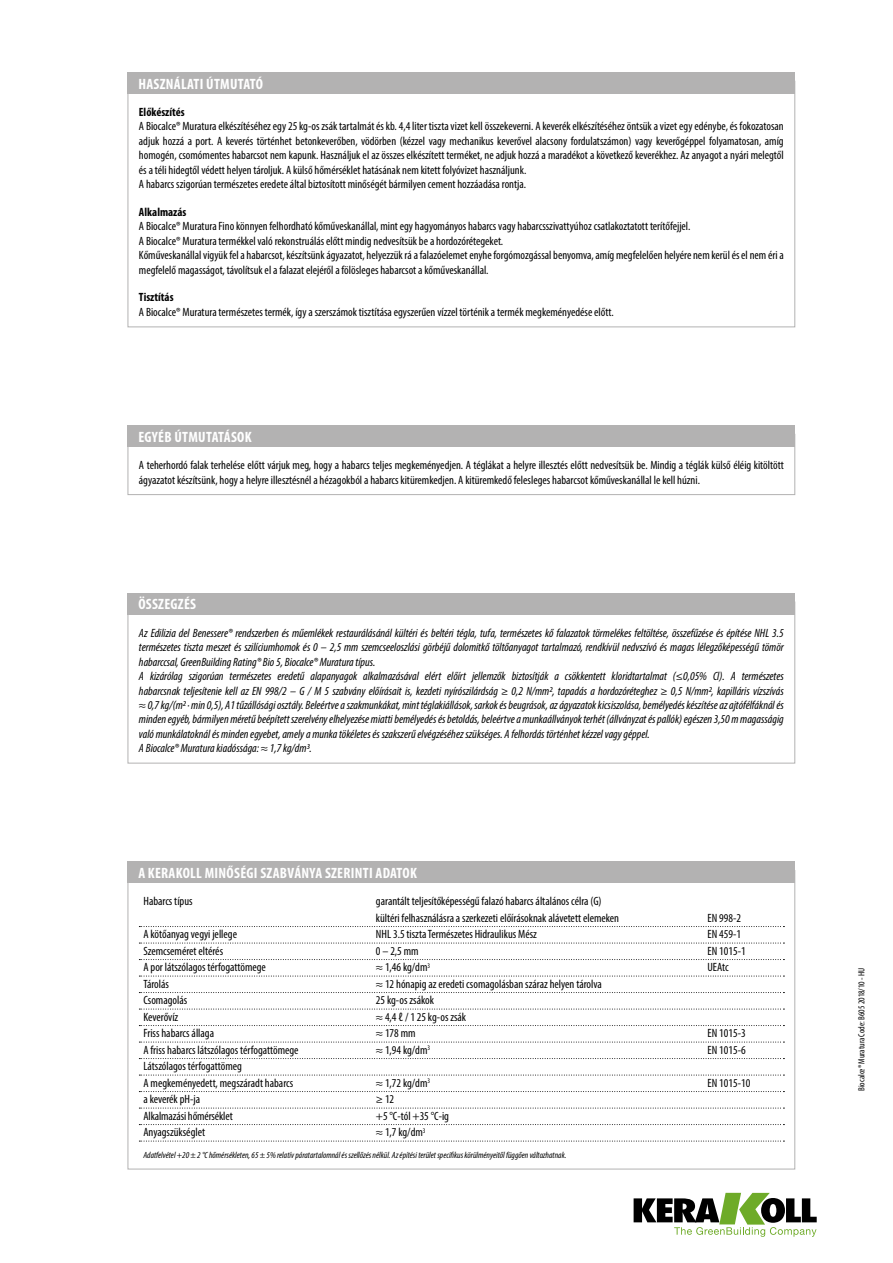
<style>
.page{position:relative;width:893px;height:1263px;background:#fff}
.page>*{position:absolute;margin:0;border:0;box-sizing:border-box;transform-origin:0 0}
.t1{font:700 condensed 15px "Myriad Pro";letter-spacing:.02em;color:#fff}
.t2{font:condensed 12px/14.4px "Myriad Pro";color:#000}
.t3{font:italic condensed 12px/14.4px "Myriad Pro";color:#000}
.t4{font:700 condensed 12px "Myriad Pro";color:#000}
.t5{font:italic condensed 9px "Myriad Pro";color:#000}
.t6{font:condensed 9px "Myriad Pro";color:#000}
</style>
<div class="page">
<svg style="left:634px;top:1193px;width:183px;height:44px"></svg>
<div style="left:128px;top:72px;width:667px;height:22px;background:#b3b2b2"></div>
<div style="left:128px;top:434px;width:667px;height:61px;border:1px solid #b3b2b2"></div>
<div style="left:128px;top:425px;width:667px;height:22px;background:#b3b2b2"></div>
<div style="left:128px;top:593px;width:667px;height:21px;background:#b3b2b2"></div>
<svg style="left:139px;top:926px;width:645px;height:1px"></svg>
<svg style="left:139px;top:943px;width:645px;height:1px"></svg>
<svg style="left:139px;top:959px;width:645px;height:1px"></svg>
<svg style="left:139px;top:976px;width:645px;height:1px"></svg>
<svg style="left:139px;top:992px;width:645px;height:1px"></svg>
<svg style="left:139px;top:1009px;width:645px;height:1px"></svg>
<svg style="left:139px;top:1025px;width:645px;height:1px"></svg>
<svg style="left:139px;top:1042px;width:645px;height:1px"></svg>
<svg style="left:139px;top:1058px;width:645px;height:1px"></svg>
<svg style="left:139px;top:1075px;width:645px;height:1px"></svg>
<svg style="left:139px;top:1091px;width:645px;height:1px"></svg>
<svg style="left:139px;top:1108px;width:645px;height:1px"></svg>
<svg style="left:139px;top:1124px;width:645px;height:1px"></svg>
<svg style="left:139px;top:1141px;width:645px;height:1px"></svg>
<div style="left:128px;top:862px;width:667px;height:21px;background:#b3b2b2"></div>
<p class="t1" style="left:138px;top:74px;width:126px">HASZNÁLATI ÚTMUTATÓ</p>
<p class="t4" style="left:139px;top:105px;width:47px">Előkészítés</p>
<p class="t2" style="left:139px;top:119px;width:646px">A Biocalce® Muratura elkészítéséhez egy 25 kg-os zsák tartalmát és kb. 4,4 liter tiszta vizet kell összekeverni. A keverék elkészítéséhez öntsük a vizet egy edénybe, és fokozatosan adjuk hozzá a port. A keverés történhet betonkeverőben, vödörben (kézzel vagy mechanikus keverővel alacsony fordulatszámon) vagy keverőgéppel folyamatosan, amíg homogén, csomómentes habarcsot nem kapunk. Használjuk el az összes elkészített terméket, ne adjuk hozzá a maradékot a következő keverékhez. Az anyagot a nyári melegtől és a téli hidegtől védett helyen tároljuk. A külső hőmérséklet hatásának nem kitett folyóvizet használjunk.<br>A habarcs szigorúan természetes eredete által biztosított minőségét bármilyen cement hozzáadása rontja.</p>
<p class="t4" style="left:139px;top:204px;width:49px">Alkalmazás</p>
<p class="t2" style="left:139px;top:219px;width:646px">A Biocalce® Muratura Fino könnyen felhordható kőműveskanállal, mint egy hagyományos habarcs vagy habarcsszivattyúhoz csatlakoztatott terítőfejjel.<br>A Biocalce® Muratura termékkel való rekonstruálás előtt mindig nedvesítsük be a hordozórétegeket.<br>Kőműveskanállal vigyük fel a habarcsot, készítsünk ágyazatot, helyezzük rá a falazóelemet enyhe forgómozgással benyomva, amíg megfelelően helyére nem kerül és el nem éri a megfelelő magasságot, távolítsuk el a falazat elejéről a fölösleges habarcsot a kőműveskanállal.</p>
<p class="t4" style="left:139px;top:290px;width:36px">Tisztítás</p>
<p class="t2" style="left:139px;top:305px;width:476px">A Biocalce® Muratura természetes termék, így a szerszámok tisztítása egyszerűen vízzel történik a termék megkeményedése előtt.</p>
<p class="t1" style="left:138px;top:427px;width:115px">EGYÉB ÚTMUTATÁSOK</p>
<p class="t2" style="left:139px;top:458px;width:646px">A teherhordó falak terhelése előtt várjuk meg, hogy a habarcs teljes megkeményedjen. A téglákat a helyre illesztés előtt nedvesítsük be. Mindig a téglák külső éléig kitöltött ágyazatot készítsünk, hogy a helyre illesztésnél a hézagokból a habarcs kitüremkedjen. A kitüremkedő felesleges habarcsot kőműveskanállal le kell húzni.</p>
<p class="t1" style="left:138px;top:595px;width:59px">ÖSSZEGZÉS</p>
<p class="t3" style="left:139px;top:626px;width:646px">Az Edilizia del Benessere® rendszerben és műemlékek restaurálásánál kültéri és beltéri tégla, tufa, természetes kő falazatok törmelékes feltöltése, összefűzése és építése NHL 3 .5 természetes tiszta meszet és szilíciumhomok és 0 – 2,5 mm szemcseeloszlási görbéjű dolomitkő töltőanyagot tartalmazó, rendkívül nedvszívó és magas lélegzőképességű tömör habarccsal, GreenBuilding Rating® Bio 5, Biocalce® Muratura típus.<br>A kizárólag szigorúan természetes eredetű alapanyagok alkalmazásával elért előírt jellemzők biztosítják a csökkentett kloridtartalmat (≤0,05% Cl). A természetes habarcsnak teljesítenie kell az EN 998/2 – G / M 5 szabvány előírásait is, kezdeti nyírószilárdság ≥ 0,2 N/mm2, tapadás a hordozóréteghez ≥ 0,5 N/mm2, kapilláris vízszívás ≈ 0,7 kg/(m2 · min 0,5), A1 tűzállósági osztály. Beleértve a szakmunkákat, mint téglakiállások, sarkok és beugrások, az ágyazatok kicsiszolása, bemélyedés készítése az ajtófélfáknál és minden egyéb, bármilyen méretű beépített szerelvény elhelyezése miatti bemélyedés és betoldás, beleértve a munkaállványok terhét (állványzat és pallók) egészen 3,50 m magasságig való munkálatoknál és minden egyebet, amely a munka tökéletes és szakszerű elvégzéséhez szükséges. A felhordás történhet kézzel vagy géppel.<br>A Biocalce® Muratura kiadóssága: ≈ 1,7 kg/dm3.</p>
<p class="t1" style="left:138px;top:863px;width:280px">A KERAKOLL MINŐSÉGI SZABVÁNYA SZERINTI ADATOK</p>
<p class="t2" style="left:143px;top:894px;width:51px">Habarcs típus</p>
<p class="t2" style="left:376px;top:893px;width:245px;line-height:16.5px">garantált teljesítőképességű falazó habarcs általános célra (G) kültéri felhasználásra a szerkezeti előírásoknak alávetett elemeken</p>
<p class="t2" style="left:707px;top:911px;width:35px">EN 998-2</p>
<p class="t2" style="left:143px;top:927px;width:95px">A kötőanyag vegyi jellege</p>
<p class="t2" style="left:376px;top:927px;width:162px">NHL 3.5 tiszta Természetes Hidraulikus Mész</p>
<p class="t2" style="left:707px;top:927px;width:35px">EN 459-1</p>
<p class="t2" style="left:143px;top:944px;width:81px">Szemcseméret eltérés</p>
<p class="t2" style="left:376px;top:944px;width:44px">0 – 2,5 mm</p>
<p class="t2" style="left:707px;top:944px;width:40px">EN 1015-1</p>
<p class="t2" style="left:143px;top:960px;width:124px">A por látszólagos térfogattömege</p>
<p class="t2" style="left:376px;top:960px;width:56px">≈ 1,46 kg/dm<sup>3</sup></p>
<p class="t2" style="left:707px;top:960px;width:23px">UEAtc</p>
<p class="t2" style="left:143px;top:977px;width:27px">Tárolás</p>
<p class="t2" style="left:376px;top:977px;width:227px">≈ 12 hónapig az eredeti csomagolásban száraz helyen tárolva</p>
<p class="t2" style="left:143px;top:993px;width:45px">Csomagolás</p>
<p class="t2" style="left:376px;top:993px;width:60px">25 kg-os zsákok</p>
<p class="t2" style="left:143px;top:1010px;width:36px">Keverővíz</p>
<p class="t2" style="left:376px;top:1010px;width:92px">≈ 4,4 ℓ / 1 25 kg-os zsák</p>
<p class="t2" style="left:143px;top:1026px;width:72px">Friss habarcs állaga</p>
<p class="t2" style="left:376px;top:1026px;width:41px">≈ 178 mm</p>
<p class="t2" style="left:707px;top:1026px;width:40px">EN 1015-3</p>
<p class="t2" style="left:143px;top:1043px;width:157px">A friss habarcs látszólagos térfogattömege</p>
<p class="t2" style="left:376px;top:1043px;width:56px">≈ 1,94 kg/dm<sup>3</sup></p>
<p class="t2" style="left:707px;top:1043px;width:40px">EN 1015-6</p>
<p class="t2" style="left:143px;top:1058px;width:151px;line-height:16.5px">Látszólagos térfogattömeg<br>A megkeményedett, megszáradt habarcs</p>
<p class="t2" style="left:376px;top:1076px;width:56px">≈ 1,72 kg/dm<sup>3</sup></p>
<p class="t2" style="left:707px;top:1076px;width:44px">EN 1015-10</p>
<p class="t2" style="left:143px;top:1092px;width:58px">a keverék pH-ja</p>
<p class="t2" style="left:376px;top:1092px;width:20px">≥ 12</p>
<p class="t2" style="left:143px;top:1109px;width:91px">Alkalmazási hőmérséklet</p>
<p class="t2" style="left:376px;top:1109px;width:75px">+5 °C-tól +35 °C-ig</p>
<p class="t2" style="left:143px;top:1125px;width:63px">Anyagszükséglet</p>
<p class="t2" style="left:376px;top:1125px;width:51px">≈ 1,7 kg/dm<sup>3</sup></p>
<p class="t5" style="left:143px;top:1150px;width:425px">Adatfelvétel +20 ± 2 °C hőmérsékleten, 65 ± 5% relatív páratartalomnál és szellőzés nélkül. Az építési terület specifikus körülményeitől függően változhatnak.</p>
<p class="t6" style="left:856px;top:1091px;width:125px;rotate:-90deg">Biocalce® Muratura Code: B605 2018/10 - HU</p>
</div>
